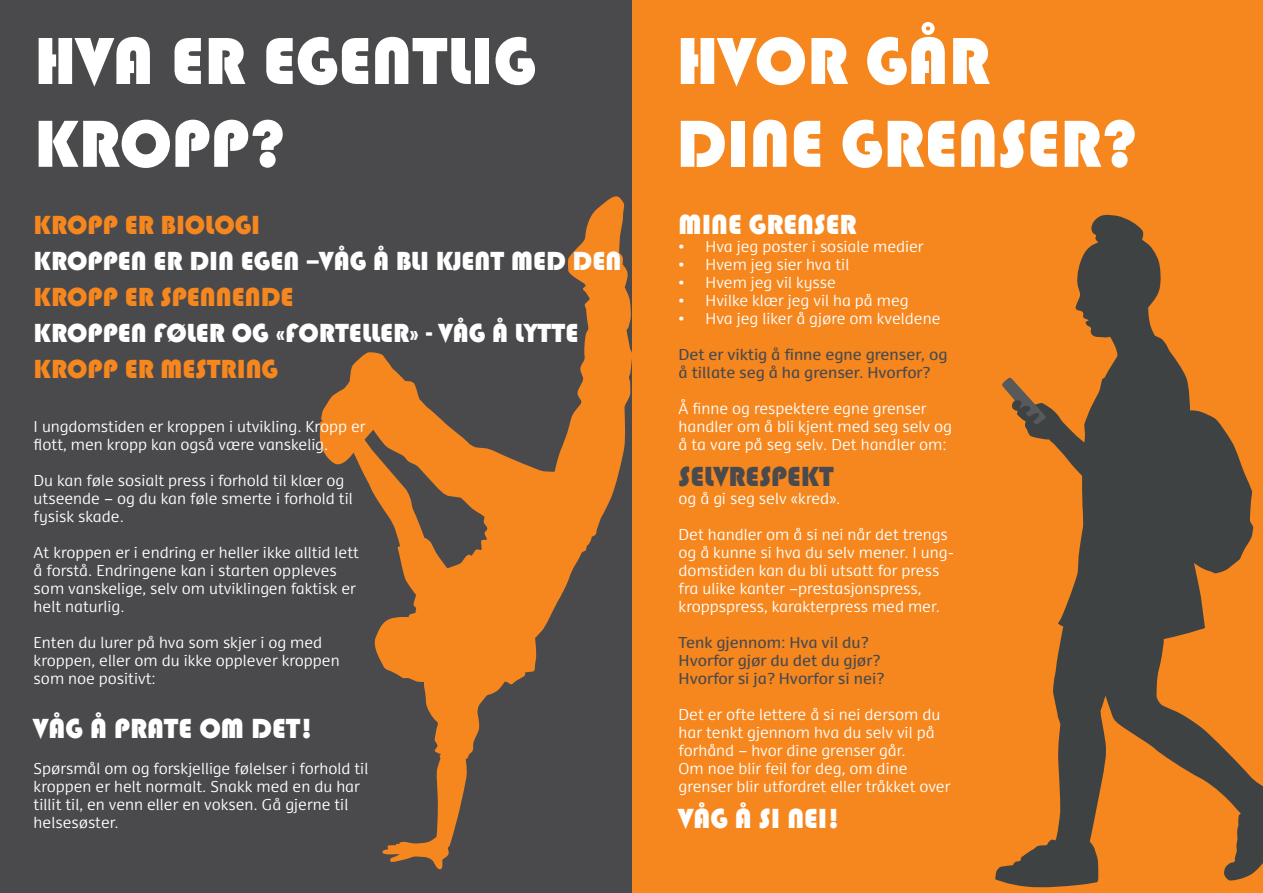
<style>
.page{position:relative;width:1263px;height:893px;background:#fff}
.page>*{position:absolute;margin:0;border:0;box-sizing:border-box;transform-origin:0 0}
.t1{font:69px/82.8px "Bauhaus 93";color:#fff}
.t2{font:28.5px "Bauhaus 93";color:#fff}
.t3{font:28.5px "Bauhaus 93";color:#4a4a4d}
.t4{font:27px "Bauhaus 93";color:#fff}
.t5{font:27px "Bauhaus 93";color:#f6871f}
.t6{font:300 15px/18px "Dancer";color:#fff}
.t7{font:15px/18px "Dancer Pro";color:#4a4a4d}
</style>
<div class="page">
<div style="left:0;top:0;width:631px;height:893px;background:#4a4a4d"></div>
<svg style="left:320px;top:192px;width:312px;height:677px"></svg>
<div style="left:632px;top:0;width:631px;height:893px;background:#f6871f"></div>
<svg style="left:995px;top:215px;width:268px;height:672px"></svg>
<svg style="left:1001px;top:377px;width:45px;height:48px"></svg>
<h1 class="t1" style="left:34px;top:20px;width:503px">HVA ER EGENTLIG<br>KROPP?</h1>
<h3 class="t5" style="left:34px;top:210px;width:228px">KROPP ER BIOLOGI</h3>
<h3 class="t4" style="left:34px;top:246px;width:589px">KROPPEN ER DIN EGEN –VÅG Å BLI KJENT MED DEN</h3>
<h3 class="t5" style="left:34px;top:282px;width:261px">KROPP ER SPENNENDE</h3>
<h3 class="t4" style="left:34px;top:318px;width:546px">KROPPEN FØLER OG «FORTELLER» - VÅG Å LYTTE</h3>
<h3 class="t5" style="left:34px;top:354px;width:246px">KROPP ER MESTRING</h3>
<p class="t6" style="left:34px;top:417px;width:333px">I ungdomstiden er kroppen i utvikling. Kropp er flott, men kropp kan også være vanskelig.</p>
<p class="t6" style="left:34px;top:471px;width:321px">Du kan føle sosialt press i forhold til klær og utseende – og du kan føle smerte i forhold til fysisk skade.</p>
<p class="t6" style="left:34px;top:543px;width:327px">At kroppen er i endring er heller ikke alltid lett å forstå. Endringene kan i starten oppleves som vanskelige, selv om utviklingen faktisk er helt naturlig.</p>
<p class="t6" style="left:34px;top:633px;width:308px">Enten du lurer på hva som skjer i og med kroppen, eller om du ikke opplever kroppen som noe positivt:</p>
<h2 class="t2" style="left:34px;top:712px;width:97px">VÅG Å PRATE</h2>
<h2 class="t2" style="left:199px;top:712px;width:115px">OM DET!</h2>
<p class="t6" style="left:34px;top:759px;width:336px">Spørsmål om og forskjellige følelser i forhold til kroppen er helt normalt. Snakk med en du har tillit til, en venn eller en voksen. Gå gjerne til helsesøster.</p>
<h1 class="t1" style="left:676px;top:20px;width:463px">HVOR GÅR<br>DINE GRENSER?</h1>
<h2 class="t2" style="left:679px;top:208px;width:17px">MINE</h2>
<h2 class="t2" style="left:749px;top:208px;width:17px">GRENSER</h2>
<p class="t6" style="left:679px;top:237px;width:246px">• Hva jeg poster i sosiale medier</p>
<p class="t6" style="left:679px;top:255px;width:172px">• Hvem jeg sier hva til</p>
<p class="t6" style="left:679px;top:273px;width:159px">• Hvem jeg vil kysse</p>
<p class="t6" style="left:679px;top:291px;width:232px">• Hvilke klær jeg vil ha på meg</p>
<p class="t6" style="left:679px;top:309px;width:263px">• Hva jeg liker å gjøre om kveldene</p>
<p class="t7" style="left:679px;top:345px;width:270px">Det er viktig å finne egne grenser, og å tillate seg å ha grenser. Hvorfor?</p>
<p class="t6" style="left:679px;top:399px;width:275px">Å finne og respektere egne grenser handler om å bli kjent med seg selv og å ta vare på seg selv. Det handler om:</p>
<h2 class="t3" style="left:679px;top:460px;width:157px">SELVRESPEKT</h2>
<p class="t6" style="left:679px;top:489px;width:163px">og å gi seg selv «kred».</p>
<p class="t6" style="left:679px;top:525px;width:277px">Det handler om å si nei når det trengs og å kunne si hva du selv mener. I ung&shy;domstiden kan du bli utsatt for press fra ulike kanter –prestasjonspress, kroppspress, karakterpress med mer.</p>
<p class="t7" style="left:679px;top:633px;width:207px">Tenk gjennom: Hva vil du?<br>Hvorfor gjør du det du gjør?<br>Hvorfor si ja? Hvorfor si nei?</p>
<p class="t6" style="left:679px;top:705px;width:273px">Det er ofte lettere å si nei dersom du har tenkt gjennom hva du selv vil på forhånd – hvor dine grenser går.<br>Om noe blir feil for deg, om dine grenser blir utfordret eller tråkket over</p>
<h2 class="t2" style="left:679px;top:802px;width:163px">VÅG Å SI NEI!</h2>
</div>
